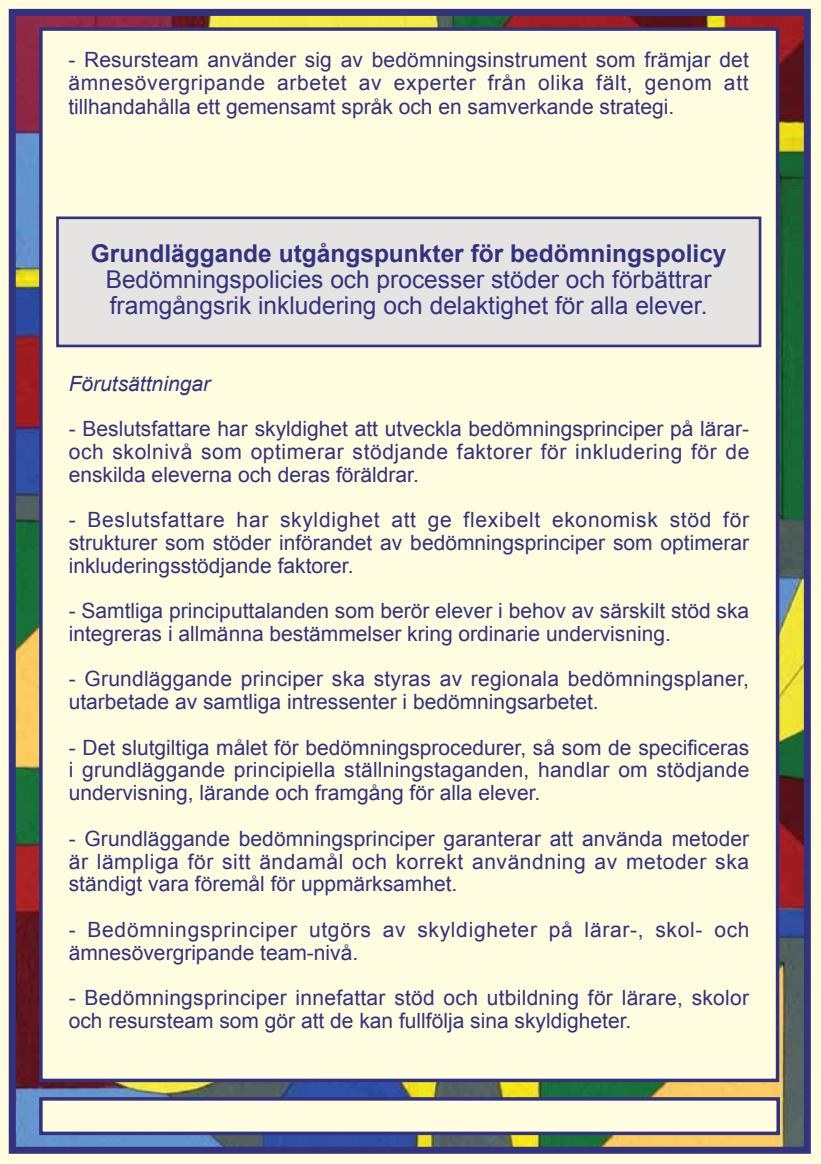
<style>
.page{position:relative;width:821px;height:1164px;background:#fff}
.page>*{position:absolute;margin:0;border:0;box-sizing:border-box;transform-origin:0 0}
.t1{font:24.5px/26.2px "Arial";color:#32327f}
.t2{font:700 24.5px "Arial";color:#32327f}
.t3{font:21px/22.8px "Arial";color:#32327f;text-align:justify}
.t4{font:21px/22.8px "Arial";letter-spacing:.035em;color:#32327f}
.t5{font:italic 21px "Arial";color:#32327f}
</style>
<div class="page">
<img style="left:17px;top:17px;width:786px;height:1128px">
<div style="left:0;top:0;width:821px;height:12px;background:#fffcdf"></div>
<div style="left:807px;top:0;width:14px;height:1163px;background:#fffcdf"></div>
<div style="left:0;top:1150px;width:821px;height:13px;background:#fffcdf"></div>
<div style="left:0;top:0;width:12px;height:1163px;background:#fffcdf"></div>
<div style="left:9px;top:9px;width:802px;height:1144px;border:7px solid #32327f"></div>
<div style="left:39px;top:27px;width:740px;height:1054px;background:#fffcdf;border:4px solid #32327f"></div>
<div style="left:56px;top:216px;width:705px;height:131px;background:#e5e4e3;border:3px solid #32327f"></div>
<div style="left:39px;top:1096px;width:741px;height:38px;background:#fffcdf;border:4px solid #32327f"></div>
<p class="t3" style="left:68px;top:48px;width:682px;line-height:23.6px">- Resursteam använder sig av bedömningsinstrument som främjar det ämnesövergripande arbetet av experter från olika fält, genom att tillhandahålla ett gemensamt språk och en samverkande strategi.</p>
<p class="t2" style="left:91px;top:237px;width:637px">Grundläggande utgångspunkter för bedömningspolicy</p>
<p class="t1" style="left:106px;top:267px;width:607px">Bedömningspolicies och processer stöder och förbättrar framgångsrik inkludering och delaktighet för alla elever.</p>
<p class="t5" style="left:69px;top:369px;width:143px">Förutsättningar</p>
<p class="t3" style="left:69px;top:417px;width:682px">- Beslutsfattare har skyldighet att utveckla bedömningsprinciper på lärar&shy;och skolnivå som optimerar stödjande faktorer för inkludering för de enskilda eleverna och deras föräldrar.</p>
<p class="t3" style="left:69px;top:508px;width:682px">- Beslutsfattare har skyldighet att ge flexibelt ekonomisk stöd för strukturer som stöder införandet av bedömningsprinciper som optimerar inkluderingsstödjande faktorer.</p>
<p class="t3" style="left:69px;top:599px;width:682px">- Samtliga principuttalanden som berör elever i behov av särskilt stöd ska integreras i allmänna bestämmelser kring ordinarie undervisning.</p>
<p class="t3" style="left:69px;top:667px;width:682px">- Grundläggande principer ska styras av regionala bedömningsplaner, utarbetade av samtliga intressenter i bedömningsarbetet.</p>
<p class="t3" style="left:69px;top:736px;width:682px">- Det slutgiltiga målet för bedömningsprocedurer, så som de specificeras i grundläggande principiella ställningstaganden, handlar om stödjande undervisning, lärande och framgång för alla elever.</p>
<p class="t3" style="left:69px;top:827px;width:682px">- Grundläggande bedömningsprinciper garanterar att använda metoder är lämpliga för sitt ändamål och korrekt användning av metoder ska ständigt vara föremål för uppmärksamhet.</p>
<p class="t4" style="left:69px;top:918px;width:682px">- Bedömningsprinciper utgörs av skyldigheter på lärar-, skol- och ämnesövergripande team-nivå.</p>
<p class="t3" style="left:69px;top:986px;width:682px">- Bedömningsprinciper innefattar stöd och utbildning för lärare, skolor och resursteam som gör att de kan fullfölja sina skyldigheter.</p>
</div>
